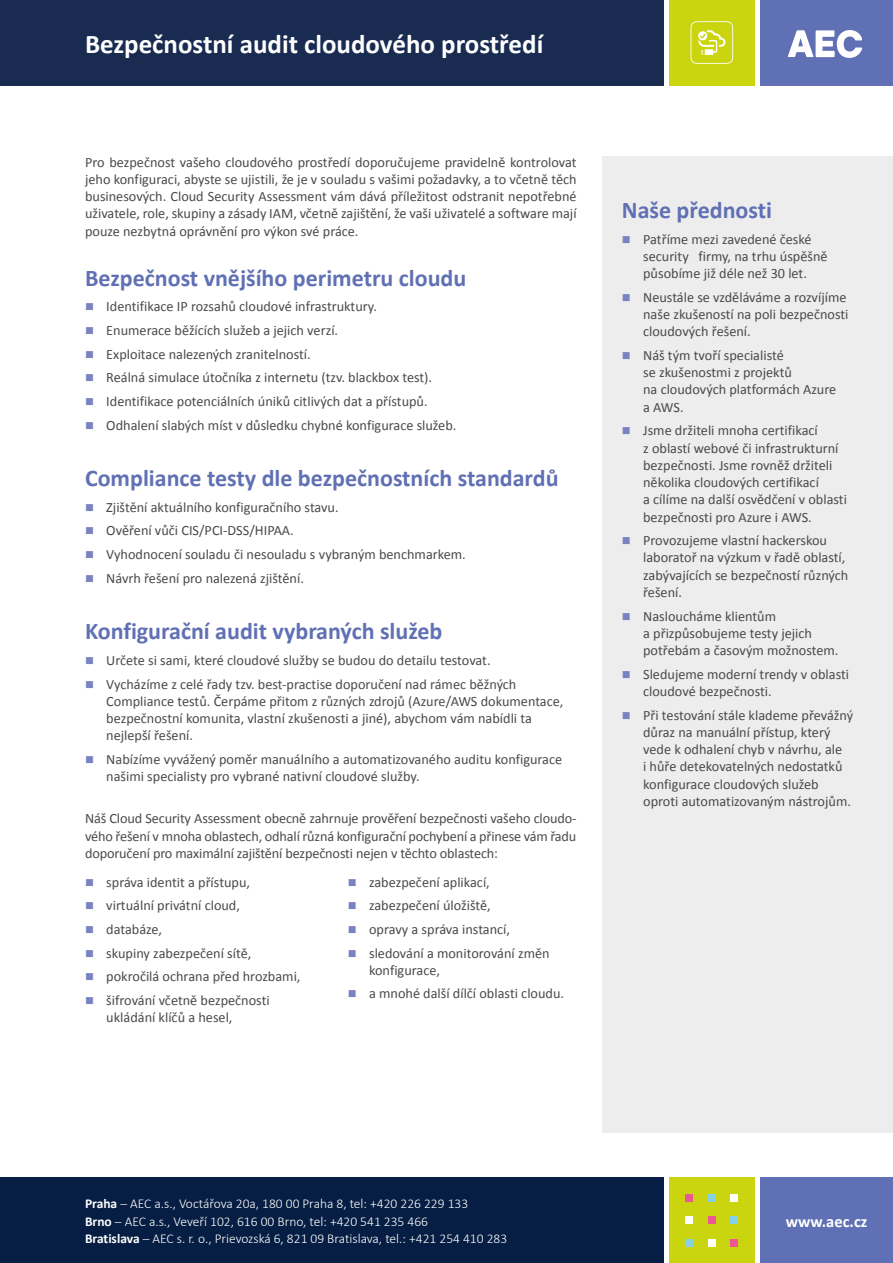
<style>
.page{position:relative;width:893px;height:1263px;background:#fff}
.page>*{position:absolute;margin:0;border:0;box-sizing:border-box;transform-origin:0 0}
.t1{font:700 27px "Calibri";color:#fff}
.t2{font:700 24px "Calibri";color:#6070b4}
.t3{font:700 16.5px "Calibri";color:#fff}
.t4{font:14.25px/17.2px "Calibri";color:#4a4a49}
.t5{font:300 13.5px/17.2px "Calibri";color:#fff}
.s1{font-weight:700}
</style>
<div class="page">
<div style="left:669px;top:0;width:85px;height:85px;background:#cad510"></div>
<div style="left:0;top:0;width:663px;height:85px;background:#192b51"></div>
<div style="left:0;top:1178px;width:663px;height:85px;background:#061e43"></div>
<div style="left:760px;top:0;width:133px;height:85px;background:#6070b4"></div>
<svg style="left:788px;top:30px;width:74px;height:28px"></svg>
<div style="left:760px;top:1178px;width:133px;height:85px;background:#6070b4"></div>
<div style="left:603px;top:156px;width:290px;height:977px;background:#ededed"></div>
<div style="left:669px;top:1178px;width:85px;height:85px;background:#cad510"></div>
<div style="left:685px;top:1194px;width:8px;height:7px;background:#eb5893"></div>
<div style="left:685px;top:1216px;width:8px;height:8px;background:#fff"></div>
<div style="left:685px;top:1239px;width:8px;height:8px;background:#88d0e6"></div>
<div style="left:708px;top:1194px;width:7px;height:7px;background:#88d0e6"></div>
<div style="left:708px;top:1216px;width:7px;height:8px;background:#eb5893"></div>
<div style="left:708px;top:1239px;width:7px;height:8px;background:#fff"></div>
<div style="left:730px;top:1194px;width:8px;height:7px;background:#fff"></div>
<div style="left:730px;top:1216px;width:8px;height:8px;background:#88d0e6"></div>
<div style="left:730px;top:1239px;width:8px;height:8px;background:#eb5893"></div>
<svg style="left:691px;top:21px;width:42px;height:43px"></svg>
<h1 class="t1" style="left:85px;top:26px;width:460px">Bezpečnostní audit cloudového prostředí</h1>
<p class="t4" style="left:85px;top:153px;width:493px;text-align:justify">Pro bezpečnost vašeho cloudového prostředí doporučujeme pravidelně kontrolovat jeho konfiguraci, abyste se ujistili, že je v souladu s vašimi požadavky, a to včetně těch businesových. Cloud Security Assessment vám dává příležitost odstranit nepotřebné uživatele, role, skupiny a zásady IAM, včetně zajištění, že vaši uživatelé a software mají pouze nezbytná oprávnění pro výkon své práce.</p>
<h2 class="t2" style="left:85px;top:262px;width:383px">Bezpečnost vnějšího perimetru cloudu</h2>
<p class="t4" style="left:106px;top:295px;width:352px;line-height:23.7px">Identifikace IP rozsahů cloudové infrastruktury.<br>Enumerace běžících služeb a jejich verzí.<br>Exploitace nalezených zranitelností.<br>Reálná simulace útočníka z internetu (tzv. blackbox test).<br>Identifikace potenciálních úniků citlivých dat a přístupů.<br>Odhalení slabých míst v důsledku chybné konfigurace služeb.</p>
<h2 class="t2" style="left:85px;top:463px;width:475px">Compliance testy dle bezpečnostních standardů</h2>
<p class="t4" style="left:106px;top:495px;width:361px;line-height:23.7px">Zjištění aktuálního konfiguračního stavu.<br>Ověření vůči CIS/PCI-DSS/HIPAA.<br>Vyhodnocení souladu či nesouladu s vybraným benchmarkem.<br>Návrh řešení pro nalezená zjištění.</p>
<h2 class="t2" style="left:85px;top:616px;width:359px">Konfigurační audit vybraných služeb</h2>
<p class="t4" style="left:106px;top:648px;width:412px;line-height:23.7px">Určete si sami, které cloudové služby se budou do detailu testovat.<br>Vycházíme z celé řady tzv. best-practise doporučení nad rámec běžných</p>
<p class="t4" style="left:106px;top:692px;width:459px">Compliance testů. Čerpáme přitom z různých zdrojů (Azure/AWS dokumentace, bezpečnostní komunita, vlastní zkušenosti a jiné), abychom vám nabídli ta nejlepší řešení.</p>
<p class="t4" style="left:106px;top:751px;width:457px">Nabízíme vyvážený poměr manuálního a automatizovaného auditu konfigurace našimi specialisty pro vybrané nativní cloudové služby.</p>
<p class="t4" style="left:85px;top:810px;width:493px;text-align:justify">Náš Cloud Security Assessment obecně zahrnuje prověření bezpečnosti vašeho cloudo&shy;vého řešení v mnoha oblastech, odhalí různá konfigurační pochybení a přinese vám řadu doporučení pro maximální zajištění bezpečnosti nejen v těchto oblastech:</p>
<p class="t4" style="left:106px;top:870px;width:196px;line-height:23.7px">správa identit a přístupu, virtuální privátní cloud,<br>databáze,<br>skupiny zabezpečení sítě, pokročilá ochrana před hrozbami, šifrování včetně bezpečnosti</p>
<p class="t4" style="left:106px;top:1009px;width:128px">ukládání klíčů a hesel,</p>
<p class="t4" style="left:369px;top:870px;width:182px;line-height:23.7px">zabezpečení aplikací, zabezpečení úložiště,<br>opravy a správa instancí, sledování a monitorování změn</p>
<p class="t4" style="left:369px;top:958px;width:197px;line-height:23.5px">konfigurace,<br>a mnohé další dílčí oblasti cloudu.</p>
<h2 class="t2" style="left:622px;top:195px;width:152px">Naše přednosti</h2>
<p class="t4" style="left:643px;top:230px;width:186px">Patříme mezi zavedené české security firmy, na trhu úspěšně působíme již déle než 30 let.</p>
<p class="t4" style="left:643px;top:288px;width:207px">Neustále se vzděláváme a rozvíjíme naše zkušeností na poli bezpečnosti cloudových řešení.</p>
<p class="t4" style="left:643px;top:347px;width:195px">Náš tým tvoří specialisté<br>se zkušenostmi z projektů<br>na cloudových platformách Azure a AWS.</p>
<p class="t4" style="left:643px;top:422px;width:205px">Jsme držiteli mnoha certifikací<br>z oblastí webové či infrastrukturní bezpečnosti. Jsme rovněž držiteli několika cloudových certifikací<br>a cílíme na další osvědčení v oblasti bezpečnosti pro Azure i AWS.</p>
<p class="t4" style="left:643px;top:532px;width:207px">Provozujeme vlastní hackerskou laboratoř na výzkum v řadě oblastí, zabývajících se bezpečností různých řešení.</p>
<p class="t4" style="left:643px;top:607px;width:197px">Nasloucháme klientům<br>a přizpůsobujeme testy jejich potřebám a časovým možnostem.</p>
<p class="t4" style="left:643px;top:665px;width:207px">Sledujeme moderní trendy v oblasti cloudové bezpečnosti.</p>
<p class="t4" style="left:643px;top:706px;width:211px">Při testování stále klademe převážný důraz na manuální přístup, který vede k odhalení chyb v návrhu, ale<br>i hůře detekovatelných nedostatků konfigurace cloudových služeb oproti automatizovaným nástrojům.</p>
<p class="t5" style="left:85px;top:1195px;width:424px"><span class="s1">Praha</span> – AEC a.s., Voctářova 20a, 180 00 Praha 8, tel: +420 226 229 133<br><span class="s1">Brno</span> – AEC a.s., Veveří 102, 616 00 Brno, tel: +420 541 235 466<br><span class="s1">Bratislava</span> – AEC s. r. o., Prievozská 6, 821 09 Bratislava, tel.: +421 254 410 283</p>
<p class="t3" style="left:786px;top:1210px;width:83px">www.aec.cz</p>
</div>
